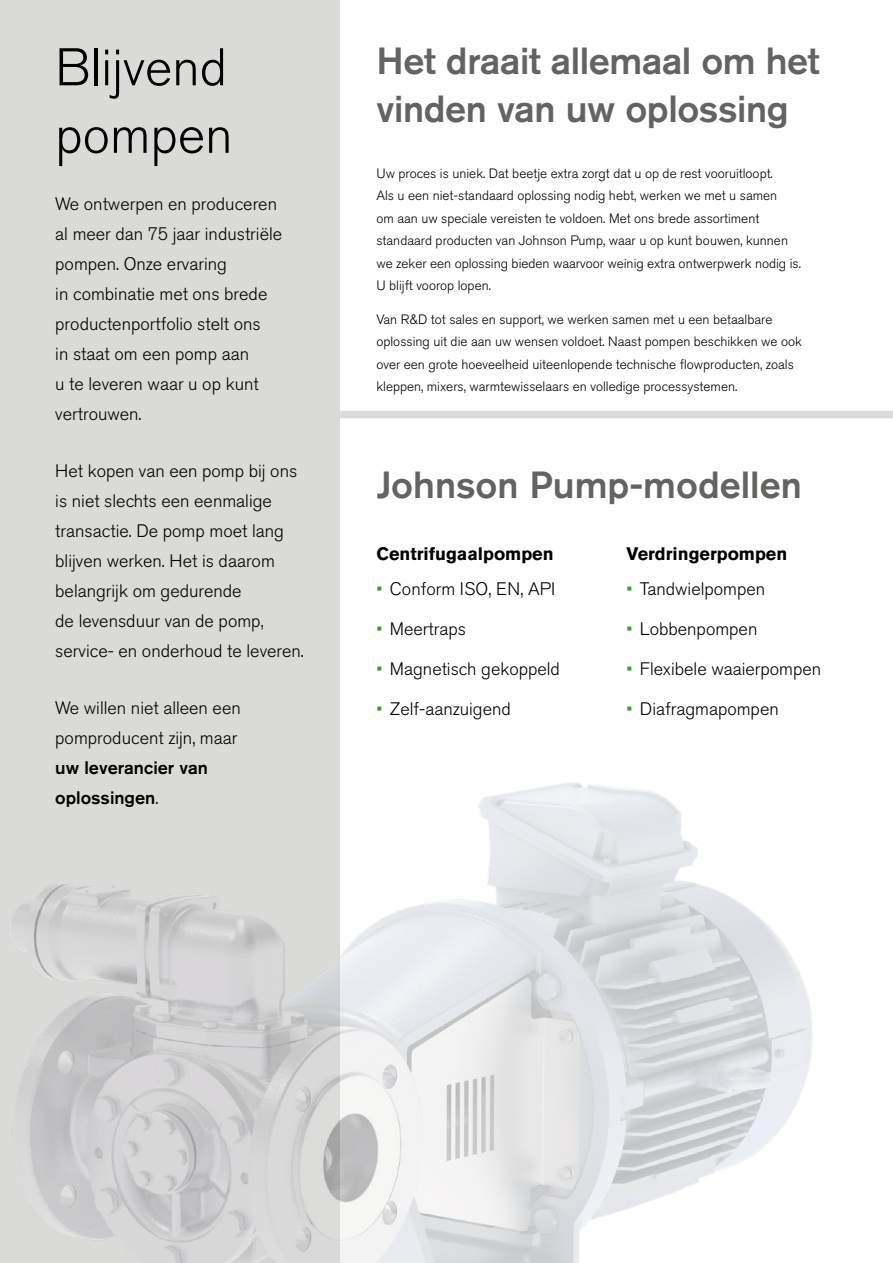
<style>
.page{position:relative;width:893px;height:1263px;background:#fff}
.page>*{position:absolute;margin:0;border:0;box-sizing:border-box;transform-origin:0 0}
.Boxed_Column_Headlin{font:300 52.5px/67.5px "Akzidenz Grotesk Pro";color:#000}
.Headline__Large__gre{font:500 37.5px/48px "Akzidenz Grotesk Pro";letter-spacing:-.01em;color:#636362}
.Boxed_Body_Copy{font:300 18px/30px "Akzidenz Grotesk Pro";color:#000}
.Sub-Headline__Black{font:700 18px "Akzidenz Grotesk Pro";color:#000}
.Body_Copy__16pt_Lead{font:300 13.5px/22.5px "Akzidenz Grotesk Pro";color:#000}
.s1{font-weight:500}
.s2{color:#359d31}
</style>
<div class="page">
<div style="left:0;top:0;width:340px;height:1263px;background:#dadad9"></div>
<div style="left:340px;top:411px;width:553px;height:7px;background:#dadad9"></div>
<img style="left:14px;top:782px;width:799px;height:481px">
<p class="Boxed_Column_Headlin" style="left:55px;top:33px;width:179px">Blijvend pompen</p>
<p class="Boxed_Body_Copy" style="left:55px;top:189px;width:228px">We ontwerpen en produceren al meer dan 75 jaar industriële pompen. Onze ervaring<br>in combinatie met ons brede productenportfolio stelt ons<br>in staat om een pomp aan<br>u te leveren waar u op kunt vertrouwen.</p>
<p class="Boxed_Body_Copy" style="left:55px;top:456px;width:250px">Het kopen van een pomp bij ons is niet slechts een eenmalige transactie. De pomp moet lang blijven werken. Het is daarom belangrijk om gedurende<br>de levensduur van de pomp, service- en onderhoud te leveren.</p>
<p class="Boxed_Body_Copy" style="left:55px;top:693px;width:187px">We willen niet alleen een pomproducent zijn, maar <span class="s1">uw leverancier van oplossingen</span>.</p>
<p class="Headline__Large__gre" style="left:376px;top:36px;width:445px">Het draait allemaal om het vinden van uw oplossing</p>
<p class="Body_Copy__16pt_Lead" style="left:376px;top:162px;width:426px">Uw proces is uniek. Dat beetje extra zorgt dat u op de rest vooruitloopt.<br>Als u een niet-standaard oplossing nodig hebt, werken we met u samen<br>om aan uw speciale vereisten te voldoen. Met ons brede assortiment standaard producten van Johnson Pump, waar u op kunt bouwen, kunnen we zeker een oplossing bieden waarvoor weinig extra ontwerpwerk nodig is.<br>U blijft voorop lopen.</p>
<p class="Body_Copy__16pt_Lead" style="left:376px;top:308px;width:427px">Van R&amp;D tot sales en support, we werken samen met u een betaalbare oplossing uit die aan uw wensen voldoet. Naast pompen beschikken we ook over een grote hoeveelheid uiteenlopende technische flowproducten, zoals kleppen, mixers, warmtewisselaars en volledige processystemen.</p>
<p class="Headline__Large__gre" style="left:376px;top:460px;width:427px">Johnson Pump-modellen</p>
<p class="Sub-Headline__Black" style="left:376px;top:542px;width:179px">Centrifugaalpompen</p>
<p class="Boxed_Body_Copy" style="left:376px;top:574px;width:180px"><span class="s2">•</span> Conform ISO, EN, API</p>
<p class="Boxed_Body_Copy" style="left:376px;top:614px;width:91px"><span class="s2">•</span> Meertraps</p>
<p class="Boxed_Body_Copy" style="left:376px;top:654px;width:185px"><span class="s2">•</span> Magnetisch gekoppeld</p>
<p class="Boxed_Body_Copy" style="left:376px;top:694px;width:136px"><span class="s2">•</span> Zelf-aanzuigend</p>
<p class="Sub-Headline__Black" style="left:626px;top:542px;width:162px">Verdringerpompen</p>
<p class="Boxed_Body_Copy" style="left:626px;top:574px;width:140px"><span class="s2">•</span> Tandwielpompen</p>
<p class="Boxed_Body_Copy" style="left:626px;top:614px;width:132px"><span class="s2">•</span> Lobbenpompen</p>
<p class="Boxed_Body_Copy" style="left:626px;top:654px;width:196px"><span class="s2">•</span> Flexibele waaierpompen</p>
<p class="Boxed_Body_Copy" style="left:626px;top:694px;width:154px"><span class="s2">•</span> Diafragmapompen</p>
</div>
